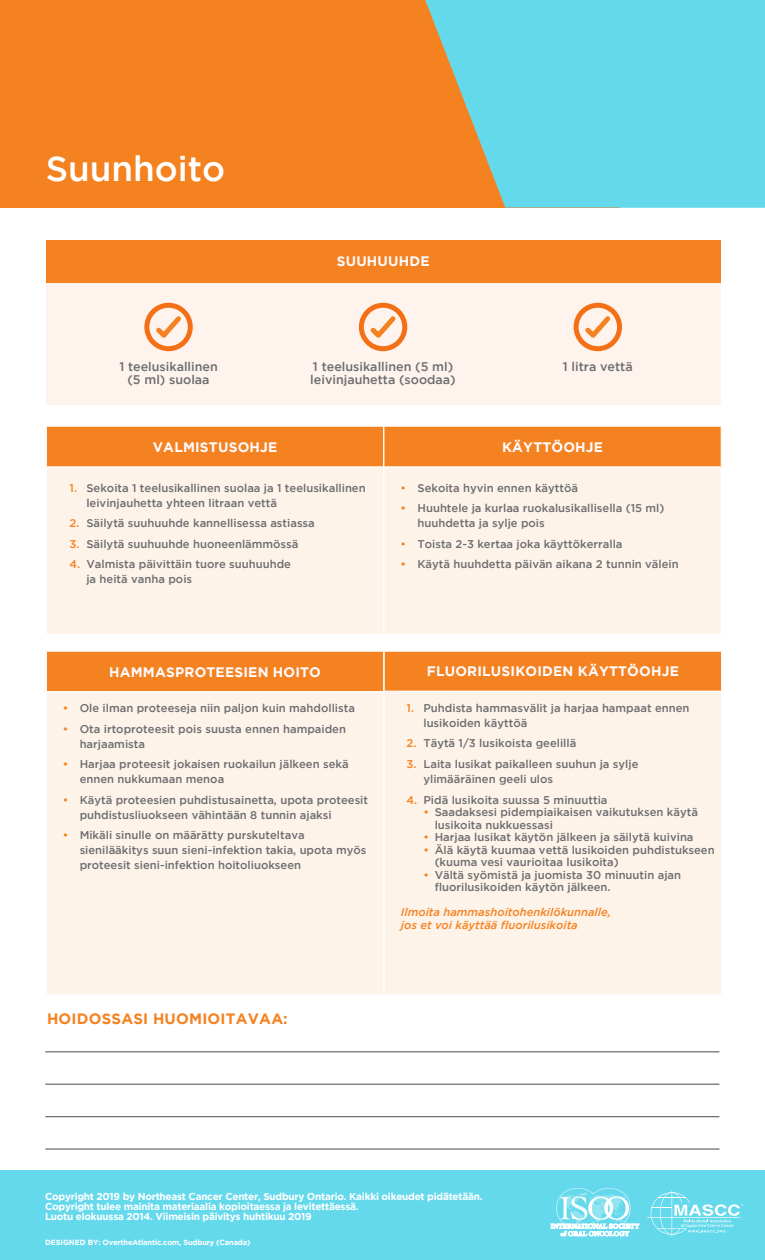
<style>
.page{position:relative;width:765px;height:1260px;background:#fff}
.page>*{position:absolute;margin:0;border:0;box-sizing:border-box;transform-origin:0 0}
.t1{font:500 35px "Gotham";color:#fff}
.t2{font:700 15px "Gotham";letter-spacing:.015em;color:#f58221}
.t3{font:700 13.75px "Gotham";letter-spacing:.015em;color:#fffbff}
.t4{font:500 12.5px "Gotham";color:#6c6d70}
.t5{font:500 11.25px/15px "Gotham";color:#6c6d70}
.t6{font:italic 500 11.25px "Gotham";color:#f58221}
.t7{font:700 10px "Gotham";letter-spacing:-.025em;color:#fff}
.t8{font:700 7.5px "Gotham";letter-spacing:-.02em;color:#fff}
.s1{color:#f58221}
</style>
<div class="page">
<div style="left:0;top:0;width:619px;height:208px;background:#f58221"></div>
<svg style="left:425px;top:0;width:340px;height:208px;background:#79ccce"></svg>
<div style="left:46px;top:241px;width:675px;height:164px;background:#fef4ed"></div>
<div style="left:46px;top:241px;width:675px;height:42px;background:#f58221"></div>
<div style="left:144px;top:303px;width:49px;height:48px;border:5px solid #f47017;border-radius:50%"></div>
<svg style="left:152px;top:312px;width:34px;height:31px"></svg>
<div style="left:359px;top:303px;width:48px;height:48px;border:5px solid #f47017;border-radius:50%"></div>
<svg style="left:366px;top:312px;width:34px;height:31px"></svg>
<div style="left:574px;top:303px;width:48px;height:48px;border:5px solid #f47017;border-radius:50%"></div>
<svg style="left:581px;top:312px;width:34px;height:31px"></svg>
<div style="left:46px;top:426px;width:338px;height:41px;background:#f58221"></div>
<div style="left:46px;top:467px;width:338px;height:167px;background:#fef3e9"></div>
<hr style="left:46px;top:426px;width:338px;height:1px;background:#fff">
<hr style="left:46px;top:427px;width:1px;height:40px;background:#fff">
<hr style="left:46px;top:467px;width:1px;height:167px;background:#fff">
<hr style="left:47px;top:466px;width:337px;height:2px;background:#fff">
<div style="left:384px;top:426px;width:337px;height:41px;background:#f58221"></div>
<div style="left:384px;top:467px;width:337px;height:167px;background:#fef3e9"></div>
<hr style="left:383px;top:426px;width:339px;height:1px;background:#fff">
<hr style="left:383px;top:427px;width:1px;height:40px;background:#fff">
<hr style="left:383px;top:467px;width:1px;height:167px;background:#fff">
<hr style="left:384px;top:466px;width:338px;height:2px;background:#fff">
<hr style="left:45px;top:1051px;width:674px;height:1px;background:#6c6d70">
<hr style="left:45px;top:1084px;width:674px;height:1px;background:#6c6d70">
<hr style="left:45px;top:1116px;width:674px;height:1px;background:#6c6d70">
<hr style="left:45px;top:1148px;width:674px;height:2px;background:#6c6d70">
<div style="left:46px;top:651px;width:338px;height:41px;background:#f58221"></div>
<div style="left:46px;top:692px;width:338px;height:303px;background:#fef3e9"></div>
<hr style="left:46px;top:650px;width:338px;height:2px;background:#fff">
<hr style="left:46px;top:652px;width:1px;height:40px;background:#fff">
<hr style="left:46px;top:692px;width:1px;height:302px;background:#fff">
<hr style="left:383px;top:652px;width:1px;height:39px;background:#fff">
<hr style="left:47px;top:691px;width:337px;height:2px;background:#fff">
<hr style="left:383px;top:693px;width:1px;height:301px;background:#fff">
<hr style="left:46px;top:994px;width:338px;height:2px;background:#fff">
<div style="left:384px;top:651px;width:338px;height:40px;background:#f58221"></div>
<div style="left:384px;top:691px;width:338px;height:304px;background:#fef3e9"></div>
<hr style="left:384px;top:650px;width:338px;height:2px;background:#fff">
<hr style="left:384px;top:652px;width:1px;height:39px;background:#fff">
<hr style="left:384px;top:691px;width:1px;height:303px;background:#fff">
<hr style="left:721px;top:652px;width:1px;height:39px;background:#fff">
<hr style="left:385px;top:691px;width:337px;height:1px;background:#fff">
<hr style="left:721px;top:692px;width:1px;height:302px;background:#fff">
<hr style="left:384px;top:994px;width:338px;height:2px;background:#fff">
<div style="left:0;top:1170px;width:765px;height:90px;background:#65d9ec"></div>
<hr style="left:647px;top:1217px;width:93px;height:1px;background:#fff">
<svg style="left:651px;top:1190px;width:92px;height:47px"></svg>
<svg style="left:551px;top:1188px;width:88px;height:48px"></svg>
<p class="t1" style="left:46px;top:148px;width:181px">Suunhoito</p>
<p class="t4" style="left:119px;top:360px;width:100px">1 teelusikallinen</p>
<p class="t4" style="left:127px;top:372px;width:84px">(5 ml) suolaa</p>
<p class="t3" style="left:337px;top:253px;width:94px">SUUHUUHDE</p>
<p class="t4" style="left:313px;top:360px;width:142px">1 teelusikallinen (5 ml)</p>
<p class="t4" style="left:310px;top:372px;width:147px">leivinjauhetta (soodaa)</p>
<p class="t4" style="left:563px;top:360px;width:71px">1 litra vettä</p>
<p class="t3" style="left:153px;top:439px;width:126px">VALMISTUSOHJE</p>
<p class="t3" style="left:502px;top:439px;width:103px">KÄYTTÖOHJE</p>
<p class="t5" style="left:86px;top:480px;width:281px;text-indent:-17px"><span class="s1">1.</span> Sekoita 1 teelusikallinen suolaa ja 1 teelusikallinen leivinjauhetta yhteen litraan vettä</p>
<p class="t5" style="left:70px;top:515px;width:247px"><span class="s1">2.</span> Säilytä suuhuuhde kannellisessa astiassa</p>
<p class="t5" style="left:70px;top:536px;width:230px"><span class="s1">3.</span> Säilytä suuhuuhde huoneenlämmössä</p>
<p class="t5" style="left:86px;top:557px;width:206px;text-indent:-17px"><span class="s1">4.</span> Valmista päivittäin tuore suuhuuhde ja heitä vanha pois</p>
<p class="t3" style="left:109px;top:664px;width:213px">HAMMASPROTEESIEN HOITO</p>
<p class="t5" style="left:63px;top:700px;width:294px"><span class="s1">•</span> Ole ilman proteeseja niin paljon kuin mahdollista</p>
<p class="t5" style="left:80px;top:721px;width:268px;text-indent:-17px"><span class="s1">•</span> Ota irtoproteesit pois suusta ennen hampaiden harjaamista</p>
<p class="t5" style="left:80px;top:756px;width:270px;text-indent:-17px"><span class="s1">•</span> Harjaa proteesit jokaisen ruokailun jälkeen sekä ennen nukkumaan menoa</p>
<p class="t5" style="left:80px;top:792px;width:290px;text-indent:-17px"><span class="s1">•</span> Käytä proteesien puhdistusainetta, upota proteesit puhdistusliuokseen vähintään 8 tunnin ajaksi</p>
<p class="t5" style="left:80px;top:828px;width:288px;text-indent:-17px"><span class="s1">•</span> Mikäli sinulle on määrätty purskuteltava sienilääkitys suun sieni-infektion takia, upota myös proteesit sieni-infektion hoitoliuokseen</p>
<p class="t5" style="left:401px;top:480px;width:179px"><span class="s1">•</span> Sekoita hyvin ennen käyttöä</p>
<p class="t5" style="left:418px;top:500px;width:248px;text-indent:-17px"><span class="s1">•</span> Huuhtele ja kurlaa ruokalusikallisella (15 ml) huuhdetta ja sylje pois</p>
<p class="t5" style="left:401px;top:536px;width:223px"><span class="s1">•</span> Toista 2-3 kertaa joka käyttökerralla</p>
<p class="t5" style="left:401px;top:557px;width:280px"><span class="s1">•</span> Käytä huuhdetta päivän aikana 2 tunnin välein</p>
<p class="t3" style="left:427px;top:663px;width:253px">FLUORILUSIKOIDEN KÄYTTÖOHJE</p>
<p class="t5" style="left:423px;top:700px;width:268px;text-indent:-17px"><span class="s1">1.</span> Puhdista hammasvälit ja harjaa hampaat ennen lusikoiden käyttöä</p>
<p class="t5" style="left:407px;top:736px;width:171px"><span class="s1">2.</span> Täytä 1/3 lusikoista geelillä</p>
<p class="t5" style="left:423px;top:756px;width:217px;text-indent:-17px"><span class="s1">3.</span> Laita lusikat paikalleen suuhun ja sylje ylimääräinen geeli ulos</p>
<p class="t5" style="left:407px;top:792px;width:202px"><span class="s1">4.</span> Pidä lusikoita suussa 5 minuuttia</p>
<p class="t5" style="left:435px;top:806px;width:265px;line-height:12.5px;text-indent:-11px"><span class="s1">•</span> Saadaksesi pidempiaikaisen vaikutuksen käytä lusikoita nukkuessasi</p>
<p class="t5" style="left:423px;top:829px;width:272px"><span class="s1">•</span> Harjaa lusikat käytön jälkeen ja säilytä kuivina</p>
<p class="t5" style="left:435px;top:843px;width:282px;line-height:12.5px;text-indent:-11px"><span class="s1">•</span> Älä käytä kuumaa vettä lusikoiden puhdistukseen (kuuma vesi vaurioitaa lusikoita)</p>
<p class="t5" style="left:435px;top:868px;width:248px;line-height:12.5px;text-indent:-11px"><span class="s1">•</span> Vältä syömistä ja juomista 30 minuutin ajan fluorilusikoiden käytön jälkeen.</p>
<p class="t6" style="left:401px;top:906px;width:212px">Ilmoita hammashoitohenkilökunnalle,</p>
<p class="t6" style="left:401px;top:918px;width:178px">jos et voi käyttää fluorilusikoita</p>
<p class="t2" style="left:47px;top:1010px;width:242px">HOIDOSSASI HUOMIOITAVAA:</p>
<p class="t7" style="left:45px;top:1191px;width:439px">Copyright 2019 by Northeast Cancer Center, Sudbury Ontario. Kaikki oikeudet pidätetään.</p>
<p class="t7" style="left:45px;top:1201px;width:315px">Copyright tulee mainita materiaalia kopioitaessa ja levitettäessä.</p>
<p class="t7" style="left:45px;top:1211px;width:268px">Luotu elokuussa 2014. Viimeisin päivitys huhtikuu 2019</p>
<p class="t8" style="left:45px;top:1238px;width:207px">DESIGNED BY: OvertheAtlantic.com, Sudbury (Canada)</p>
</div>
